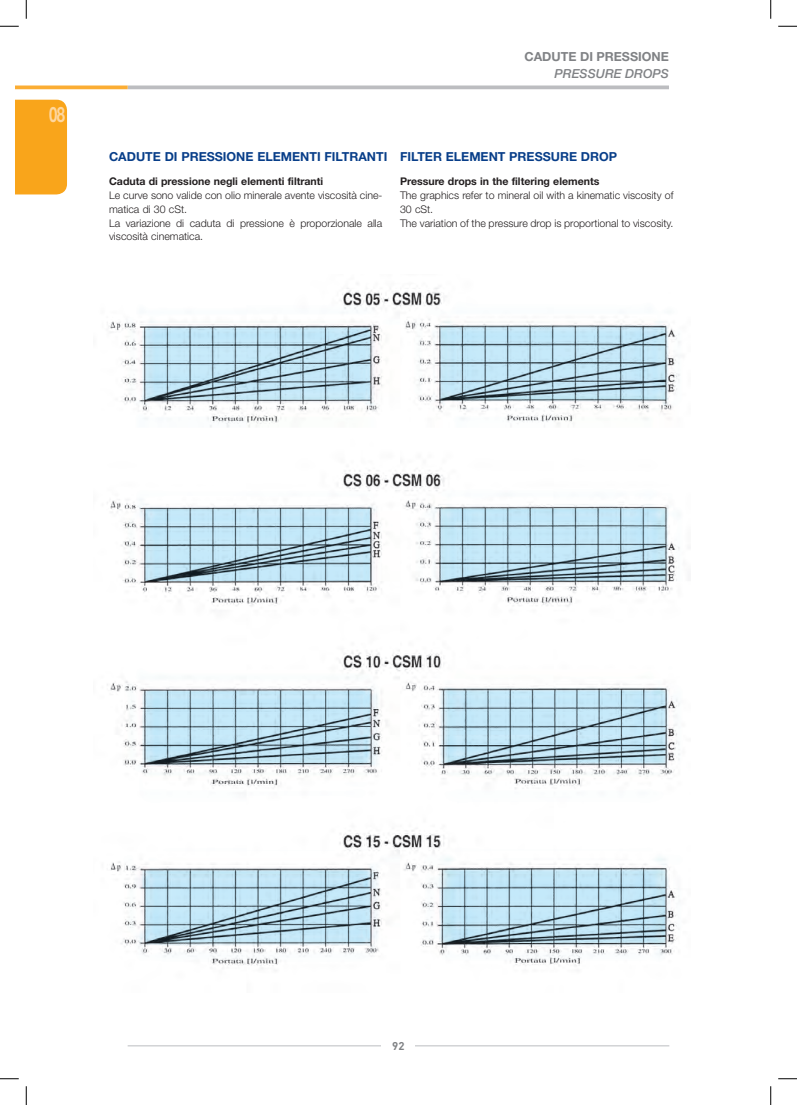
<style>
.page{position:relative;width:797px;height:1105px;background:#fff}
.page>*{position:absolute;margin:0;border:0;box-sizing:border-box;transform-origin:0 0}
.t1{font:700 21.25px "Helvetica Neue LT Std";color:#fed7a0;scale:.7 1}
.t2{font:700 12.5px "Helvetica Neue LT Std";color:#808285}
.t3{font:italic 500 12.5px "Helvetica Neue LT Std";color:#808285}
.t4{font:700 12.38px "Helvetica Neue";color:#083e89}
.t5{font:700 11.25px "DIN Pro";color:#808285}
.t6{font:300 10.62px/13.6px "Helvetica Neue";color:#231f20}
.t7{font:700 10.62px "Helvetica Neue";color:#231f20}
</style>
<div class="page">
<hr style="left:128px;top:1045px;width:541px;height:1px;background:#bcbdc0">
<div style="left:382px;top:1032px;width:33px;height:35px;background:#fff"></div>
<svg style="left:128px;top:85px;width:541px;height:4px;background:#c4c5c7"></svg>
<svg style="left:16px;top:85px;width:112px;height:4px"></svg>
<div style="left:16px;top:100px;width:51px;height:94px;background:#f9a51b"></div>
<svg style="left:107px;top:288px;width:573px;height:681px"></svg>
<svg style="left:0;top:25px;width:19px;height:2px"></svg>
<svg style="left:778px;top:25px;width:19px;height:2px"></svg>
<svg style="left:0;top:1078px;width:19px;height:1px"></svg>
<svg style="left:778px;top:1078px;width:19px;height:1px"></svg>
<svg style="left:25px;top:0;width:2px;height:19px"></svg>
<svg style="left:25px;top:1086px;width:2px;height:19px"></svg>
<svg style="left:770px;top:0;width:1px;height:19px"></svg>
<svg style="left:770px;top:1086px;width:1px;height:19px"></svg>
<h1 class="t1" style="left:49px;top:101px;width:24px">08</h1>
<p class="t2" style="left:524px;top:49px;width:146px">CADUTE DI PRESSIONE</p>
<p class="t3" style="left:554px;top:66px;width:116px">PRESSURE DROPS</p>
<p class="t4" style="left:109px;top:149px;width:509px">CADUTE DI PRESSIONE ELEMENTI FILTRANTI FILTER ELEMENT PRESSURE DROP</p>
<p class="t7" style="left:109px;top:175px;width:216px">Caduta di pressione negli elementi filtranti</p>
<p class="t6" style="left:109px;top:188px;width:275px">Le curve sono valide con olio minerale avente viscosità cine&shy;matica di 30 cSt.<br>La variazione di caduta di pressione è proporzionale alla viscosità cinematica.</p>
<p class="t7" style="left:400px;top:175px;width:201px">Pressure drops in the filtering elements</p>
<p class="t6" style="left:400px;top:188px;width:275px">The graphics refer to mineral oil with a kinematic viscosity of<br>30 cSt.<br>The variation of the pressure drop is proportional to viscosity.</p>
<p class="t5" style="left:392px;top:1037px;width:14px">92</p>
</div>
